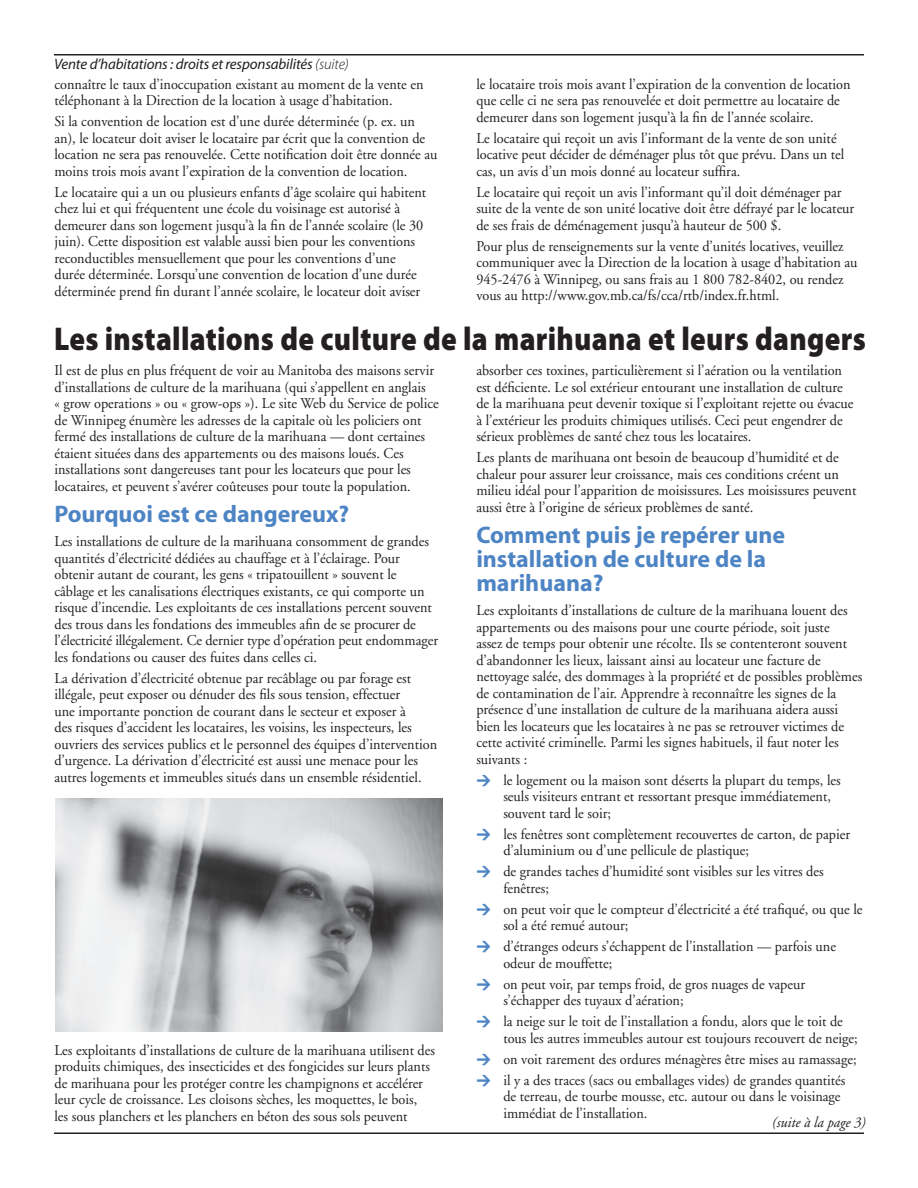
<style>
.page{position:relative;width:918px;height:1188px;background:#fff}
.page>*{position:absolute;margin:0;border:0;box-sizing:border-box;transform-origin:0 0}
.t1{font:900 33px "Myriad Pro";letter-spacing:.01em;color:#231f20;scale:.88 1}
.t2{font:700 24px/24px "Myriad";color:#4d84c4}
.t3{font:15px/16.5px "Adobe Garamond";color:#231f20;scale:.95 1}
.t4{font:italic 15px "Myriad Pro";letter-spacing:-.01em;color:#231f20}
.t5{font:italic 15px "Adobe Garamond";color:#231f20;scale:.95 1}
.s1{font-weight:300}
.s2{font-family:"DIN";font-weight:900;color:#4d84c4}
</style>
<div class="page">
<img style="left:55px;top:799px;width:387px;height:233px">
<hr style="left:54px;top:54px;width:810px;height:2px;background:#231f20">
<hr style="left:54px;top:1132px;width:810px;height:2px;background:#231f20">
<p class="t4" style="left:54px;top:54px;width:296px">Vente d’habitations : droits et responsabilités <span class="s1">(suite)</span></p>
<p class="t3" style="left:54px;top:76px;width:390px">connaître le taux d’inoccupation existant au moment de la vente en téléphonant à la Direction de la location à usage d’habitation.</p>
<p class="t3" style="left:54px;top:114px;width:405px">Si la convention de location est d’une durée déterminée (p. ex. un an), le locateur doit aviser le locataire par écrit que la convention de location ne sera pas renouvelée. Cette notification doit être donnée au moins trois mois avant l’expiration de la convention de location.</p>
<p class="t3" style="left:54px;top:184px;width:393px">Le locataire qui a un ou plusieurs enfants d’âge scolaire qui habitent chez lui et qui fréquentent une école du voisinage est autorisé à demeurer dans son logement jusqu’à la fin de l’année scolaire (le 30 juin). Cette disposition est valable aussi bien pour les conventions reconductibles mensuellement que pour les conventions d’une durée déterminée. Lorsqu’une convention de location d’une durée déterminée prend fin durant l’année scolaire, le locateur doit aviser</p>
<p class="t3" style="left:476px;top:76px;width:395px">le locataire trois mois avant l’expiration de la convention de location que celle ci ne sera pas renouvelée et doit permettre au locataire de demeurer dans son logement jusqu’à la fin de l’année scolaire.</p>
<p class="t3" style="left:476px;top:130px;width:389px">Le locataire qui reçoit un avis l’informant de la vente de son unité locative peut décider de déménager plus tôt que prévu. Dans un tel cas, un avis d’un mois donné au locateur suffira.</p>
<p class="t3" style="left:476px;top:184px;width:399px">Le locataire qui reçoit un avis l’informant qu’il doit déménager par suite de la vente de son unité locative doit être défrayé par le locateur de ses frais de déménagement jusqu’à hauteur de 500 $.</p>
<p class="t3" style="left:476px;top:238px;width:403px">Pour plus de renseignements sur la vente d’unités locatives, veuillez communiquer avec la Direction de la location à usage d’habitation au 945-2476 à Winnipeg, ou sans frais au 1 800 782-8402, ou rendez vous au http://www.gov.mb.ca/fs/cca/rtb/index.fr.html.</p>
<h1 class="t1" style="left:54px;top:317px;width:924px">Les installations de culture de la marihuana et leurs dangers</h1>
<p class="t3" style="left:476px;top:363px;width:399px">absorber ces toxines, particulièrement si l’aération ou la ventilation est déficiente. Le sol extérieur entourant une installation de culture de la marihuana peut devenir toxique si l’exploitant rejette ou évacue à l’extérieur les produits chimiques utilisés. Ceci peut engendrer de sérieux problèmes de santé chez tous les locataires.</p>
<p class="t3" style="left:476px;top:450px;width:402px">Les plants de marihuana ont besoin de beaucoup d’humidité et de chaleur pour assurer leur croissance, mais ces conditions créent un milieu idéal pour l’apparition de moisissures. Les moisissures peuvent aussi être à l’origine de sérieux problèmes de santé.</p>
<h2 class="t2" style="left:476px;top:524px;width:310px">Comment puis je repérer une installation de culture de la marihuana?</h2>
<p class="t3" style="left:476px;top:603px;width:408px">Les exploitants d’installations de culture de la marihuana louent des appartements ou des maisons pour une courte période, soit juste<br>assez de temps pour obtenir une récolte. Ils se contenteront souvent d’abandonner les lieux, laissant ainsi au locateur une facture de nettoyage salée, des dommages à la propriété et de possibles problèmes de contamination de l’air. Apprendre à reconnaître les signes de la présence d’une installation de culture de la marihuana aidera aussi bien les locateurs que les locataires à ne pas se retrouver victimes de cette activité criminelle. Parmi les signes habituels, il faut noter les suivants :</p>
<p class="t3" style="left:503px;top:772px;width:357px;text-indent:-27px"><span class="s2">&gt;</span> le logement ou la maison sont déserts la plupart du temps, les seuls visiteurs entrant et ressortant presque immédiatement, souvent tard le soir;</p>
<p class="t3" style="left:503px;top:826px;width:366px;text-indent:-27px"><span class="s2">&gt;</span> les fenêtres sont complètement recouvertes de carton, de papier d’aluminium ou d’une pellicule de plastique;</p>
<p class="t3" style="left:503px;top:864px;width:339px;text-indent:-27px"><span class="s2">&gt;</span> de grandes taches d’humidité sont visibles sur les vitres des fenêtres;</p>
<p class="t3" style="left:503px;top:901px;width:380px;text-indent:-27px"><span class="s2">&gt;</span> on peut voir que le compteur d’électricité a été trafiqué, ou que le sol a été remué autour;</p>
<p class="t3" style="left:503px;top:939px;width:352px;text-indent:-27px"><span class="s2">&gt;</span> d’étranges odeurs s’échappent de l’installation — parfois une odeur de mouffette;</p>
<p class="t3" style="left:503px;top:976px;width:319px;text-indent:-27px"><span class="s2">&gt;</span> on peut voir, par temps froid, de gros nuages de vapeur s’échapper des tuyaux d’aération;</p>
<p class="t3" style="left:503px;top:1014px;width:374px;text-indent:-27px"><span class="s2">&gt;</span> la neige sur le toit de l’installation a fondu, alors que le toit de tous les autres immeubles autour est toujours recouvert de neige;</p>
<p class="t3" style="left:476px;top:1049px;width:402px;line-height:21px"><span class="s2">&gt;</span> on voit rarement des ordures ménagères être mises au ramassage; <span class="s2">&gt;</span> il y a des traces (sacs ou emballages vides) de grandes quantités</p>
<p class="t3" style="left:503px;top:1089px;width:357px">de terreau, de tourbe mousse, etc. autour ou dans le voisinage immédiat de l’installation.</p>
<p class="t3" style="left:54px;top:363px;width:406px">Il est de plus en plus fréquent de voir au Manitoba des maisons servir d’installations de culture de la marihuana (qui s’appellent en anglais<br>« grow operations » ou « grow-ops »). Le site Web du Service de police de Winnipeg énumère les adresses de la capitale où les policiers ont fermé des installations de culture de la marihuana — dont certaines étaient situées dans des appartements ou des maisons loués. Ces installations sont dangereuses tant pour les locateurs que pour les locataires, et peuvent s’avérer coûteuses pour toute la population.</p>
<h2 class="t2" style="left:54px;top:503px;width:296px">Pourquoi est ce dangereux?</h2>
<p class="t3" style="left:54px;top:534px;width:405px">Les installations de culture de la marihuana consomment de grandes quantités d’électricité dédiées au chauffage et à l’éclairage. Pour obtenir autant de courant, les gens « tripatouillent » souvent le câblage et les canalisations électriques existants, ce qui comporte un risque d’incendie. Les exploitants de ces installations percent souvent des trous dans les fondations des immeubles afin de se procurer de l’électricité illégalement. Ce dernier type d’opération peut endommager les fondations ou causer des fuites dans celles ci.</p>
<p class="t3" style="left:54px;top:670px;width:404px">La dérivation d’électricité obtenue par recâblage ou par forage est illégale, peut exposer ou dénuder des fils sous tension, effectuer<br>une importante ponction de courant dans le secteur et exposer à<br>des risques d’accident les locataires, les voisins, les inspecteurs, les ouvriers des services publics et le personnel des équipes d’intervention d’urgence. La dérivation d’électricité est aussi une menace pour les autres logements et immeubles situés dans un ensemble résidentiel.</p>
<p class="t3" style="left:54px;top:1042px;width:402px">Les exploitants d’installations de culture de la marihuana utilisent des produits chimiques, des insecticides et des fongicides sur leurs plants de marihuana pour les protéger contre les champignons et accélérer leur cycle de croissance. Les cloisons sèches, les moquettes, le bois,<br>les sous planchers et les planchers en béton des sous sols peuvent</p>
<p class="t5" style="left:772px;top:1115px;width:100px">(suite à la page 3)</p>
</div>
